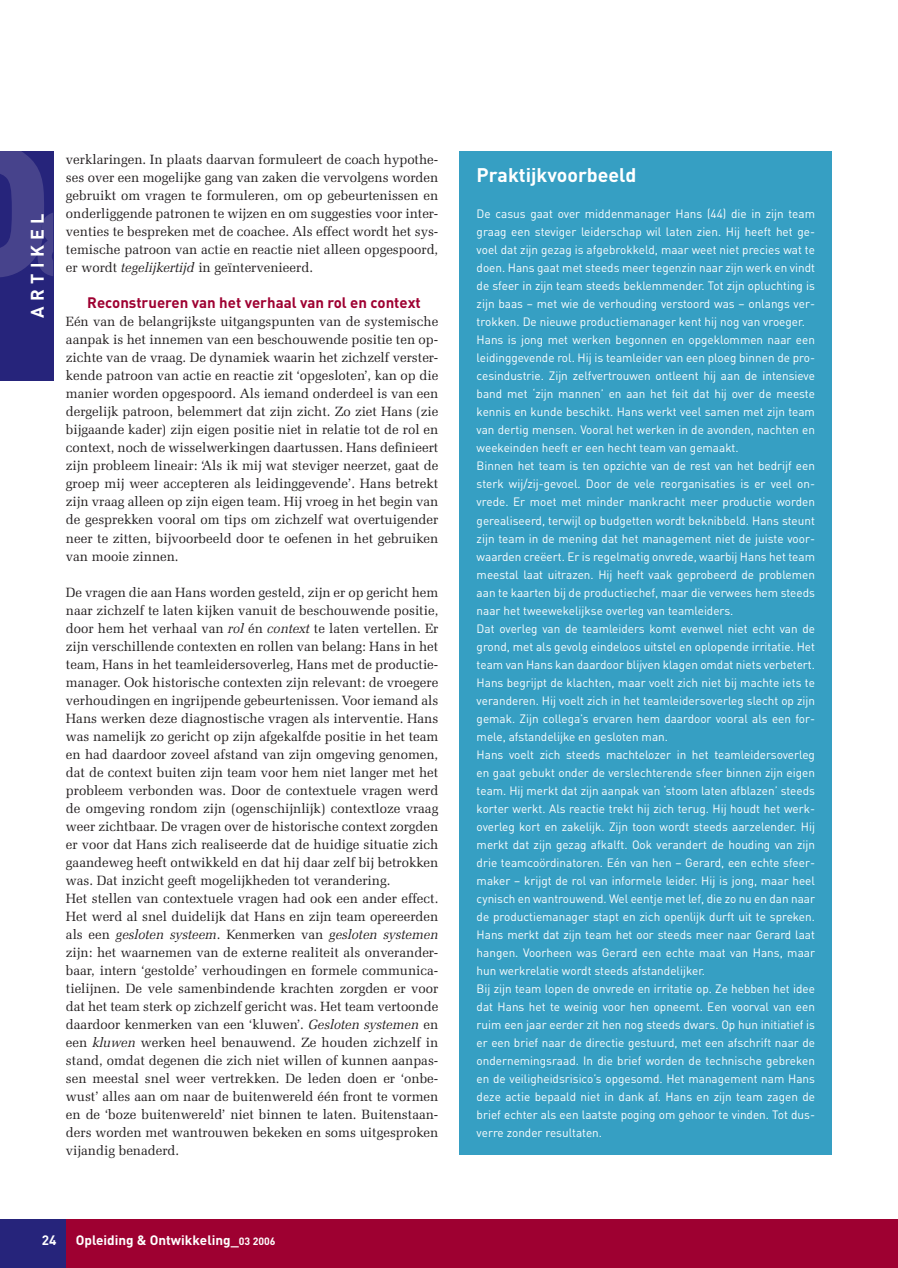
<style>
.page{position:relative;width:898px;height:1268px;background:#fff}
.page>*{position:absolute;margin:0;border:0;box-sizing:border-box;transform-origin:0 0}
.t1{font:700 19.5px "DIN";color:#fff}
.t2{font:700 18px "DIN";letter-spacing:.3em;color:#fff}
.t3{font:700 15px "DIN";color:#9e0031}
.t4{font:13.5px/18px "Zapf Elliptical 711 BT";color:#231f20;text-align:justify}
.t5{font:700 13.5px "DIN";color:#fff}
.t6{font:12px/18px "DIN";color:#fff}
.s1{font-style:italic}
.s2{font-size:10.5px}
</style>
<div class="page">
<div style="left:0;top:151px;width:53px;height:229px;background:#26247b"></div>
<svg style="left:0;top:151px;width:53px;height:126px"></svg>
<div style="left:0;top:1218px;width:66px;height:49px;background:#26247b"></div>
<div style="left:66px;top:1218px;width:829px;height:49px;background:#9e0031"></div>
<hr style="left:895px;top:1218px;width:2px;height:49px;background:#9e0031">
<div style="left:459px;top:151px;width:372px;height:1003px;background:#369fc3"></div>
<h2 class="t2" style="left:31px;top:318px;width:106px;rotate:-90deg">ARTIKEL</h2>
<p class="t4" style="left:66px;top:151px;width:374px">verklaringen. In plaats daarvan formuleert de coach hypothe&shy;ses over een mogelijke gang van zaken die vervolgens worden gebruikt om vragen te formuleren, om op gebeurtenissen en onderliggende patronen te wijzen en om suggesties voor inter&shy;venties te bespreken met de coachee. Als effect wordt het sys&shy;temische patroon van actie en reactie niet alleen opgespoord, er wordt <span class="s1">tegelijkertijd</span> in geïntervenieerd.</p>
<p class="t3" style="left:87px;top:297px;width:335px">Reconstrueren van het verhaal van rol en context</p>
<p class="t4" style="left:66px;top:313px;width:374px">Eén van de belangrijkste uitgangspunten van de systemische aanpak is het innemen van een beschouwende positie ten op&shy;zichte van de vraag. De dynamiek waarin het zichzelf verster&shy;kende patroon van actie en reactie zit ‘opgesloten’, kan op die manier worden opgespoord. Als iemand onderdeel is van een dergelijk patroon, belemmert dat zijn zicht. Zo ziet Hans (zie bijgaande kader) zijn eigen positie niet in relatie tot de rol en context, noch de wisselwerkingen daartussen. Hans definieert zijn probleem lineair: ‘Als ik mij wat steviger neerzet, gaat de groep mij weer accepteren als leidinggevende’. Hans betrekt zijn vraag alleen op zijn eigen team. Hij vroeg in het begin van de gesprekken vooral om tips om zichzelf wat overtuigender neer te zitten, bijvoorbeeld door te oefenen in het gebruiken van mooie zinnen.</p>
<p class="t4" style="left:66px;top:583px;width:374px;text-align:left">De vragen die aan Hans worden gesteld, zijn er op gericht hem naar zichzelf te laten kijken vanuit de beschouwende positie, door hem het verhaal van <span class="s1">rol</span> én <span class="s1">context</span> te laten vertellen. Er zijn verschillende contexten en rollen van belang: Hans in het team, Hans in het teamleidersoverleg, Hans met de productie&shy;manager. Ook historische contexten zijn relevant: de vroegere verhoudingen en ingrijpende gebeurtenissen. Voor iemand als Hans werken deze diagnostische vragen als interventie. Hans was namelijk zo gericht op zijn afgekalfde positie in het team en had daardoor zoveel afstand van zijn omgeving genomen, dat de context buiten zijn team voor hem niet langer met het probleem verbonden was. Door de contextuele vragen werd de omgeving rondom zijn (ogenschijnlijk) contextloze vraag weer zichtbaar. De vragen over de historische context zorgden er voor dat Hans zich realiseerde dat de huidige situatie zich gaandeweg heeft ontwikkeld en dat hij daar zelf bij betrokken was. Dat inzicht geeft mogelijkheden tot verandering.<br>Het stellen van contextuele vragen had ook een ander effect.<br>Het werd al snel duidelijk dat Hans en zijn team opereerden als een <span class="s1">gesloten systeem</span>. Kenmerken van <span class="s1">gesloten systemen </span>zijn: het waarnemen van de externe realiteit als onverander&shy;baar, intern ‘gestolde’ verhoudingen en formele communica&shy;tielijnen. De vele samenbindende krachten zorgden er voor dat het team sterk op zichzelf gericht was. Het team vertoonde daardoor kenmerken van een ‘kluwen’. <span class="s1">Gesloten systemen</span> en een <span class="s1">kluwen</span> werken heel benauwend. Ze houden zichzelf in stand, omdat degenen die zich niet willen of kunnen aanpas&shy;sen meestal snel weer vertrekken. De leden doen er ‘onbe&shy;wust’ alles aan om naar de buitenwereld één front te vormen en de ‘boze buitenwereld’ niet binnen te laten. Buitenstaan&shy;ders worden met wantrouwen bekeken en soms uitgesproken vijandig benaderd.</p>
<p class="t5" style="left:42px;top:1235px;width:16px">24</p>
<p class="t5" style="left:76px;top:1235px;width:201px">Opleiding &amp; Ontwikkeling_<span class="s2">03 2006</span></p>
<h1 class="t1" style="left:476px;top:168px;width:161px">Praktijkvoorbeeld</h1>
<p class="t6" style="left:476px;top:206px;width:340px">De casus gaat over middenmanager Hans (44) die in zijn team graag een steviger leiderschap wil laten zien. Hij heeft het ge&shy;voel dat zijn gezag is afgebrokkeld, maar weet niet precies wat te doen. Hans gaat met steeds meer tegenzin naar zijn werk en vindt de sfeer in zijn team steeds beklemmender. Tot zijn opluchting is zijn baas – met wie de verhouding verstoord was – onlangs ver&shy;trokken. De nieuwe productiemanager kent hij nog van vroeger.<br>Hans is jong met werken begonnen en opgeklommen naar een leidinggevende rol. Hij is teamleider van een ploeg binnen de pro&shy;cesindustrie. Zijn zelfvertrouwen ontleent hij aan de intensieve band met ‘zijn mannen’ en aan het feit dat hij over de meeste kennis en kunde beschikt. Hans werkt veel samen met zijn team van dertig mensen. Vooral het werken in de avonden, nachten en weekeinden heeft er een hecht team van gemaakt.<br>Binnen het team is ten opzichte van de rest van het bedrijf een sterk wij/zij-gevoel. Door de vele reorganisaties is er veel on&shy;vrede. Er moet met minder mankracht meer productie worden gerealiseerd, terwijl op budgetten wordt beknibbeld. Hans steunt zijn team in de mening dat het management niet de juiste voor&shy;waarden creëert. Er is regelmatig onvrede, waarbij Hans het team meestal laat uitrazen. Hij heeft vaak geprobeerd de problemen aan te kaarten bij de productiechef, maar die verwees hem steeds naar het tweewekelijkse overleg van teamleiders.<br>Dat overleg van de teamleiders komt evenwel niet echt van de grond, met als gevolg eindeloos uitstel en oplopende irritatie. Het team van Hans kan daardoor blijven klagen omdat niets verbetert.<br>Hans begrijpt de klachten, maar voelt zich niet bij machte iets te veranderen. Hij voelt zich in het teamleidersoverleg slecht op zijn gemak. Zijn collega’s ervaren hem daardoor vooral als een for&shy;mele, afstandelijke en gesloten man.<br>Hans voelt zich steeds machtelozer in het teamleidersoverleg en gaat gebukt onder de verslechterende sfeer binnen zijn eigen team. Hij merkt dat zijn aanpak van ‘stoom laten afblazen’ steeds korter werkt. Als reactie trekt hij zich terug. Hij houdt het werk&shy;overleg kort en zakelijk. Zijn toon wordt steeds aarzelender. Hij merkt dat zijn gezag afkalft. Ook verandert de houding van zijn drie teamcoördinatoren. Eén van hen – Gerard, een echte sfeer&shy;maker – krijgt de rol van informele leider. Hij is jong, maar heel cynisch en wantrouwend. Wel eentje met lef, die zo nu en dan naar de productiemanager stapt en zich openlijk durft uit te spreken.<br>Hans merkt dat zijn team het oor steeds meer naar Gerard laat hangen. Voorheen was Gerard een echte maat van Hans, maar hun werkrelatie wordt steeds afstandelijker.<br>Bij zijn team lopen de onvrede en irritatie op. Ze hebben het idee dat Hans het te weinig voor hen opneemt. Een voorval van een ruim een jaar eerder zit hen nog steeds dwars. Op hun initiatief is er een brief naar de directie gestuurd, met een afschrift naar de ondernemingsraad. In die brief worden de technische gebreken en de veiligheidsrisico’s opgesomd. Het management nam Hans deze actie bepaald niet in dank af. Hans en zijn team zagen de brief echter als een laatste poging om gehoor te vinden. Tot dus&shy;verre zonder resultaten.</p>
</div>
